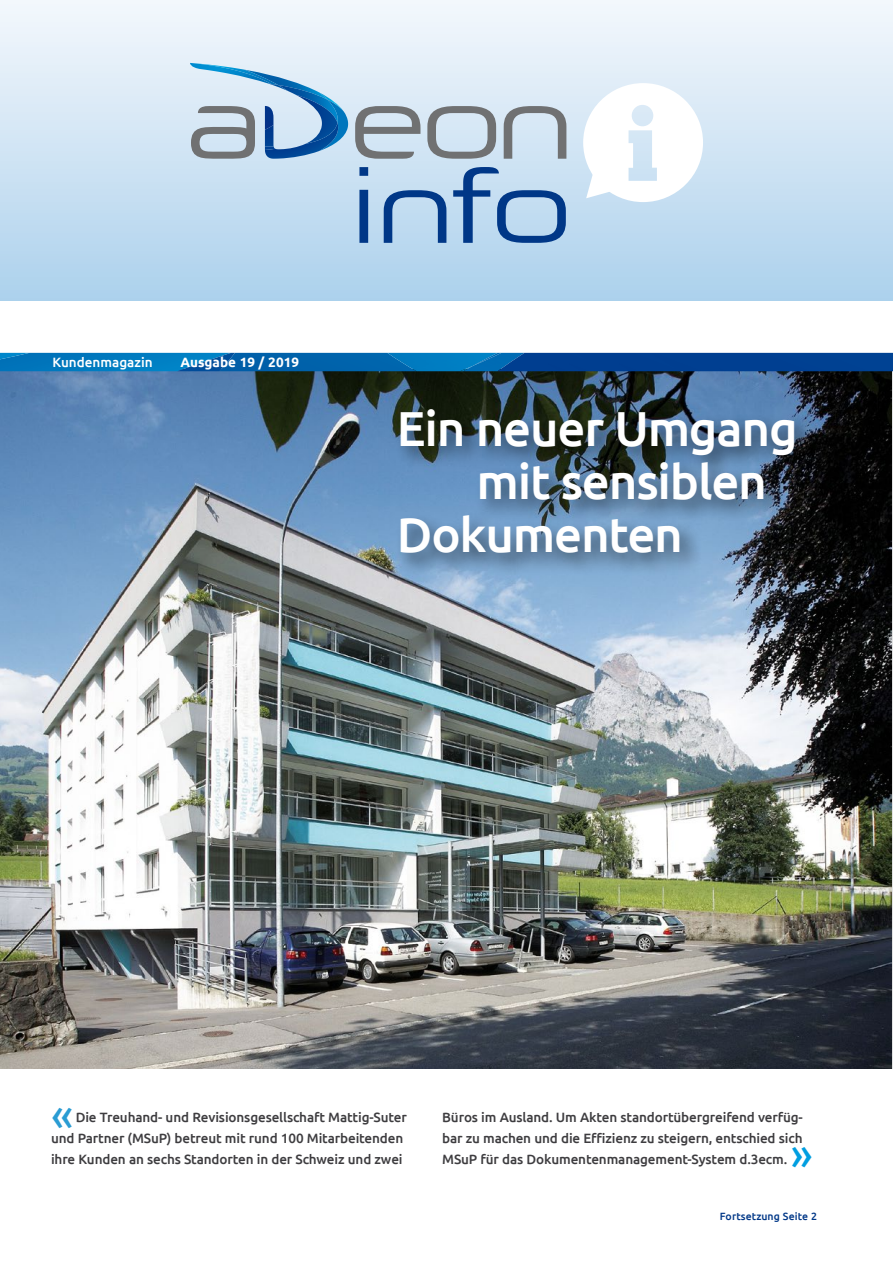
<style>
.page{position:relative;width:893px;height:1263px;background:#fff}
.page>*{position:absolute;margin:0;border:0;box-sizing:border-box;transform-origin:0 0}
.t1{font:500 49.2px "Ubuntu";letter-spacing:-.025em;color:#fff}
.t2{font:45px "Ubuntu";color:#2a9cd3}
.t3{font:45px "Ubuntu";color:#009ee0}
.t4{font:500 13.5px/21px "Ubuntu";letter-spacing:-.01em;color:#3e3d40}
.t5{font:700 13.5px "Ubuntu";color:#fff}
.t6{font:500 13.5px "Ubuntu";color:#fff}
.t7{font:500 10.5px "Ubuntu";letter-spacing:.01em;color:#003787}
</style>
<div class="page">
<img style="left:0;top:371px;width:891px;height:697px">
<div style="left:0;top:0;width:893px;height:300px;background:linear-gradient(to bottom,#f4f8fc,#add1ec)"></div>
<svg style="left:427px;top:106px;width:69px;height:53px"></svg>
<svg style="left:504px;top:106px;width:62px;height:53px"></svg>
<svg style="left:384px;top:190px;width:62px;height:53px"></svg>
<svg style="left:191px;top:105px;width:64px;height:54px"></svg>
<svg style="left:355px;top:106px;width:65px;height:53px"></svg>
<img style="left:337px;top:100px;width:11px;height:51px">
<img style="left:265px;top:123px;width:72px;height:35px">
<img style="left:244px;top:70px;width:83px;height:30px">
<img style="left:278px;top:85px;width:61px;height:38px">
<svg style="left:319px;top:93px;width:24px;height:29px"></svg>
<svg style="left:265px;top:146px;width:10px;height:4px"></svg>
<img style="left:190px;top:63px;width:88px;height:22px">
<img style="left:201px;top:69px;width:21px;height:3px">
<img style="left:271px;top:84px;width:17px;height:7px">
<img style="left:265px;top:125px;width:9px;height:22px">
<img style="left:265px;top:106px;width:8px;height:24px">
<svg style="left:359px;top:167px;width:9px;height:76px"></svg>
<svg style="left:583px;top:83px;width:120px;height:119px"></svg>
<svg style="left:453px;top:167px;width:113px;height:76px"></svg>
<img style="left:0;top:353px;width:177px;height:18px">
<img style="left:0;top:353px;width:29px;height:6px">
<div style="left:235px;top:353px;width:152px;height:18px;background:#0062aa"></div>
<img style="left:177px;top:353px;width:58px;height:18px">
<img style="left:387px;top:353px;width:506px;height:18px">
<img style="left:463px;top:353px;width:61px;height:18px">
<img style="left:473px;top:353px;width:28px;height:13px">
<div style="left:396px;top:404px;width:422px;height:172px;background:#000;opacity:.54"></div>
<p class="t6" style="left:53px;top:353px;width:102px">Kundenmagazin</p>
<p class="t5" style="left:180px;top:353px;width:120px">Ausgabe 19 / 2019</p>
<h1 class="t1" style="left:397px;top:397px;width:403px">Ein neuer Umgang</h1>
<h1 class="t1" style="left:476px;top:450px;width:292px">mit sensiblen</h1>
<h1 class="t1" style="left:397px;top:504px;width:288px">Dokumenten</h1>
<h2 class="t2" style="left:51px;top:1087px;width:24px">«</h2>
<p class="t4" style="left:51px;top:1106px;width:357px;text-indent:25px">Die Treuhand- und Revisionsgesellschaft Mattig-Suter und Partner (MSuP) betreut mit rund 100 Mitarbeitenden ihre Kunden an sechs Standorten in der Schweiz und zwei</p>
<p class="t4" style="left:442px;top:1106px;width:362px;text-align:justify">Büros im Ausland. Um Akten standortübergreifend verfüg&shy;bar zu machen und die Effizienz zu steigern, entschied sich MSuP für das Dokumentenmanagement-System d.3ecm.</p>
<h2 class="t3" style="left:790px;top:1129px;width:24px">»</h2>
<p class="t7" style="left:720px;top:1210px;width:99px">Fortsetzung Seite 2</p>
</div>
